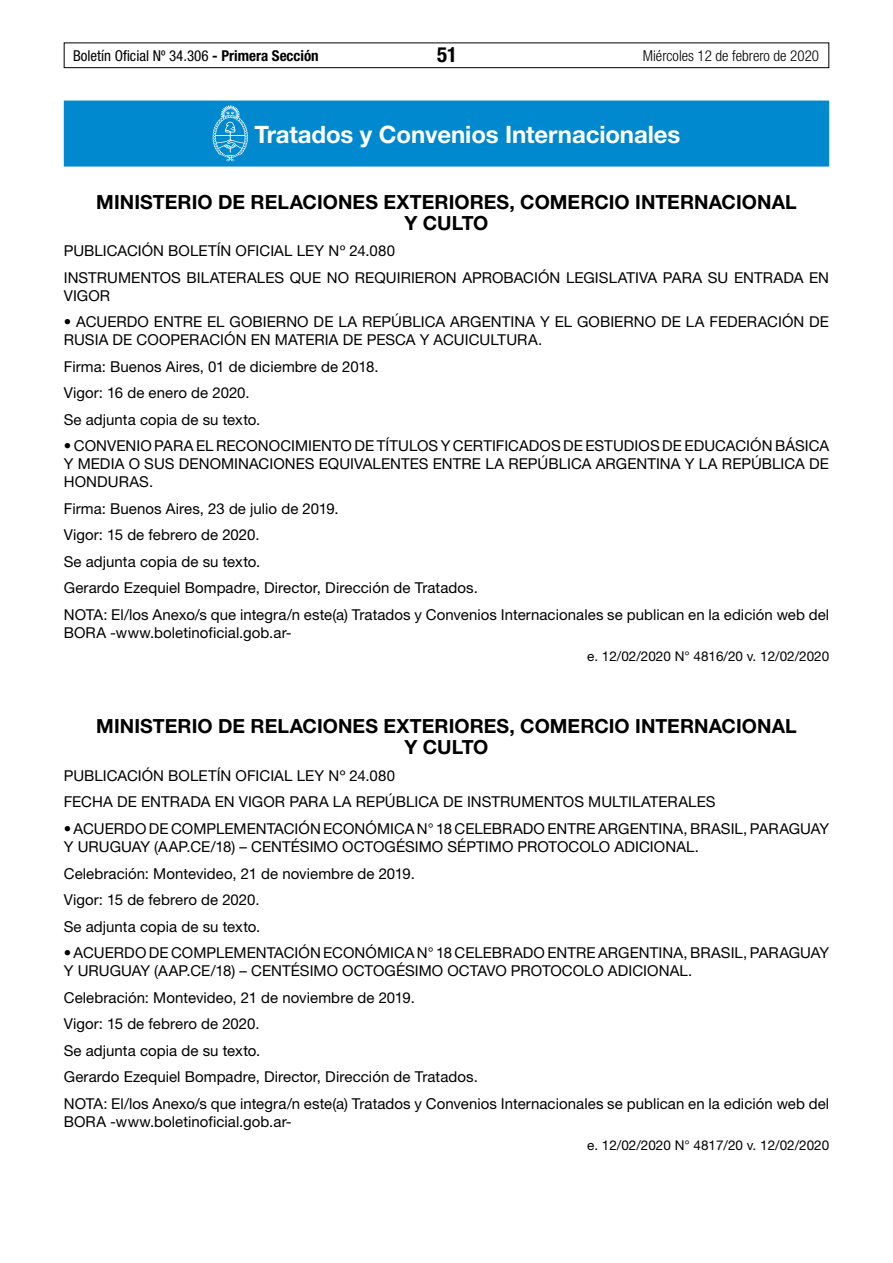
<style>
.page{position:relative;width:893px;height:1263px;background:#fff}
.page>*{position:absolute;margin:0;border:0;box-sizing:border-box;transform-origin:0 0}
.t1{font:700 24px "Helvetica Neue LT Std";letter-spacing:-.005em;color:#fff}
.t2{font:700 condensed 21px "Helvetica Neue LT Std";color:#000}
.t3{font:700 19.5px/21px "Helvetica Neue LT Std";color:#000;text-align:center}
.t4{font:15px/26.5px "Helvetica Neue LT Std";letter-spacing:.005em;color:#000}
.t5{font:condensed 15px "Helvetica Neue LT Std";color:#000}
.t6{font:300 condensed 15px "Helvetica Neue LT Std";color:#000}
.t7{font:13.5px "Helvetica Neue LT Std";color:#000}
.s1{font-weight:700}
</style>
<div class="page">
<div style="left:64px;top:43px;width:765px;height:25px;border:1px solid #000"></div>
<div style="left:64px;top:101px;width:765px;height:66px;background:#0089cf"></div>
<svg style="left:213px;top:105px;width:35px;height:56px"></svg>
<p class="t5" style="left:73px;top:47px;width:247px">Boletín Oficial Nº 34.306 <span class="s1">- Primera Sección</span></p>
<h2 class="t2" style="left:437px;top:42px;width:22px">51</h2>
<p class="t6" style="left:643px;top:47px;width:178px">Miércoles 12 de febrero de 2020</p>
<h1 class="t1" style="left:254px;top:120px;width:427px">Tratados y Convenios Internacionales</h1>
<h3 class="t3" style="left:96px;top:191px;width:702px">MINISTERIO DE RELACIONES EXTERIORES, COMERCIO INTERNACIONAL<br>Y CULTO</h3>
<p class="t4" style="left:64px;top:238px;width:767px">PUBLICACIÓN BOLETÍN OFICIAL LEY Nº 24.080<br>INSTRUMENTOS BILATERALES QUE NO REQUIRIERON APROBACIÓN LEGISLATIVA PARA SU ENTRADA EN</p>
<p class="t4" style="left:64px;top:282px;width:48px">VIGOR</p>
<p class="t4" style="left:64px;top:313px;width:767px;line-height:18px">• ACUERDO ENTRE EL GOBIERNO DE LA REPÚBLICA ARGENTINA Y EL GOBIERNO DE LA FEDERACIÓN DE<br>RUSIA DE COOPERACIÓN EN MATERIA DE PESCA Y ACUICULTURA.</p>
<p class="t4" style="left:64px;top:353px;width:316px">Firma: Buenos Aires, 01 de diciembre de 2018.<br>Vigor: 16 de enero de 2020.<br>Se adjunta copia de su texto.</p>
<p class="t4" style="left:64px;top:437px;width:767px;line-height:18px;text-align:justify">• CONVENIO PARA EL RECONOCIMIENTO DE TÍTULOS Y CERTIFICADOS DE ESTUDIOS DE EDUCACIÓN BÁSICA Y MEDIA O SUS DENOMINACIONES EQUIVALENTES ENTRE LA REPÚBLICA ARGENTINA Y LA REPÚBLICA DE HONDURAS.</p>
<p class="t4" style="left:64px;top:495px;width:767px">Firma: Buenos Aires, 23 de julio de 2019.<br>Vigor: 15 de febrero de 2020.<br>Se adjunta copia de su texto.<br>Gerardo Ezequiel Bompadre, Director, Dirección de Tratados.<br>NOTA: El/los Anexo/s que integra/n este(a) Tratados y Convenios Internacionales se publican en la edición web del</p>
<p class="t4" style="left:64px;top:619px;width:230px">BORA -www.boletinoficial.gob.ar-</p>
<p class="t7" style="left:587px;top:649px;width:244px">e. 12/02/2020 N° 4816/20 v. 12/02/2020</p>
<h3 class="t3" style="left:96px;top:716px;width:702px">MINISTERIO DE RELACIONES EXTERIORES, COMERCIO INTERNACIONAL<br>Y CULTO</h3>
<p class="t4" style="left:64px;top:762px;width:653px">PUBLICACIÓN BOLETÍN OFICIAL LEY Nº 24.080<br>FECHA DE ENTRADA EN VIGOR PARA LA REPÚBLICA DE INSTRUMENTOS MULTILATERALES</p>
<p class="t4" style="left:64px;top:819px;width:767px;line-height:18px">• ACUERDO DE COMPLEMENTACIÓN ECONÓMICA N° 18 CELEBRADO ENTRE ARGENTINA, BRASIL, PARAGUAY<br>Y URUGUAY (AAP.CE/18) – CENTÉSIMO OCTOGÉSIMO SÉPTIMO PROTOCOLO ADICIONAL.</p>
<p class="t4" style="left:64px;top:860px;width:353px">Celebración: Montevideo, 21 de noviembre de 2019.<br>Vigor: 15 de febrero de 2020.<br>Se adjunta copia de su texto.</p>
<p class="t4" style="left:64px;top:943px;width:767px;line-height:18px">• ACUERDO DE COMPLEMENTACIÓN ECONÓMICA N° 18 CELEBRADO ENTRE ARGENTINA, BRASIL, PARAGUAY<br>Y URUGUAY (AAP.CE/18) – CENTÉSIMO OCTOGÉSIMO OCTAVO PROTOCOLO ADICIONAL.</p>
<p class="t4" style="left:64px;top:984px;width:767px">Celebración: Montevideo, 21 de noviembre de 2019.<br>Vigor: 15 de febrero de 2020.<br>Se adjunta copia de su texto.<br>Gerardo Ezequiel Bompadre, Director, Dirección de Tratados.<br>NOTA: El/los Anexo/s que integra/n este(a) Tratados y Convenios Internacionales se publican en la edición web del</p>
<p class="t4" style="left:64px;top:1108px;width:230px">BORA -www.boletinoficial.gob.ar-</p>
<p class="t7" style="left:587px;top:1137px;width:244px">e. 12/02/2020 N° 4817/20 v. 12/02/2020</p>
</div>
